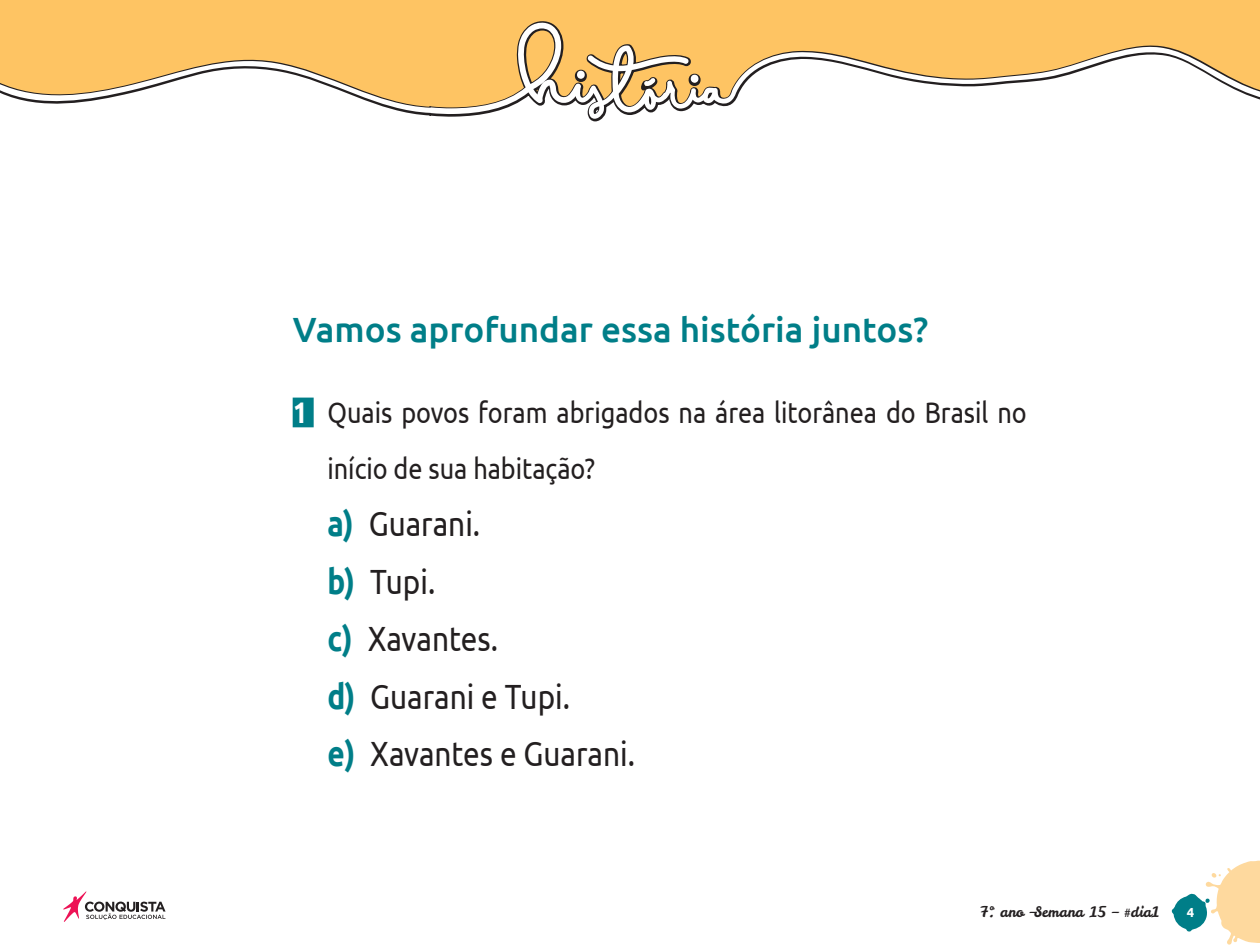
<style>
.page{position:relative;width:1260px;height:945px;background:#fff}
.page>*{position:absolute;margin:0;border:0;box-sizing:border-box;transform-origin:0 0}
._01_Letra_-_alternat{font:35px "Ubuntu";color:#231f20;scale:.85 1}
._02_Peso_2{font:500 35px "Ubuntu";color:#007e88}
._01_Número{font:29.75px/56px "Ubuntu";color:#231f20;scale:.85 1}
.t1{font:14.35px "Leckerli One";color:#231f20}
.t2{font:700 13.12px "Ubuntu";color:#fff}
.s1{font-weight:700;color:#fff}
.s2{font-weight:700;color:#007e88}
</style>
<div class="page">
<svg style="left:1172px;top:861px;width:88px;height:84px"></svg>
<svg style="left:63px;top:891px;width:103px;height:31px"></svg>
<svg style="left:0;top:0;width:1260px;height:122px;background:#fdca75"></svg>
<svg style="left:0;top:22px;width:1260px;height:97px;fill:#fec463"></svg>
<div style="left:293px;top:398px;width:21px;height:29px;background:#007e88"></div>
<p class="_02_Peso_2" style="left:293px;top:308px;width:637px">Vamos aprofundar essa história juntos?</p>
<p class="_01_Número" style="left:327px;top:383px;width:824px;text-indent:-34px"><span class="s1">1</span> Quais povos foram abrigados na área litorânea do Brasil no início de sua habitação?</p>
<p class="_01_Letra_-_alternat" style="left:327px;top:503px;width:181px"><span class="s2">a)</span> Guarani.</p>
<p class="_01_Letra_-_alternat" style="left:327px;top:560px;width:128px"><span class="s2">b)</span> Tupi.</p>
<p class="_01_Letra_-_alternat" style="left:327px;top:618px;width:202px"><span class="s2">c)</span> Xavantes.</p>
<p class="_01_Letra_-_alternat" style="left:327px;top:675px;width:287px"><span class="s2">d)</span> Guarani e Tupi.</p>
<p class="_01_Letra_-_alternat" style="left:327px;top:733px;width:364px"><span class="s2">e)</span> Xavantes e Guarani.</p>
<p class="t1" style="left:980px;top:903px;width:181px">7º. ano –Semana 15 – #dia1</p>
<p class="t2" style="left:1187px;top:905px;width:9px">4</p>
</div>
